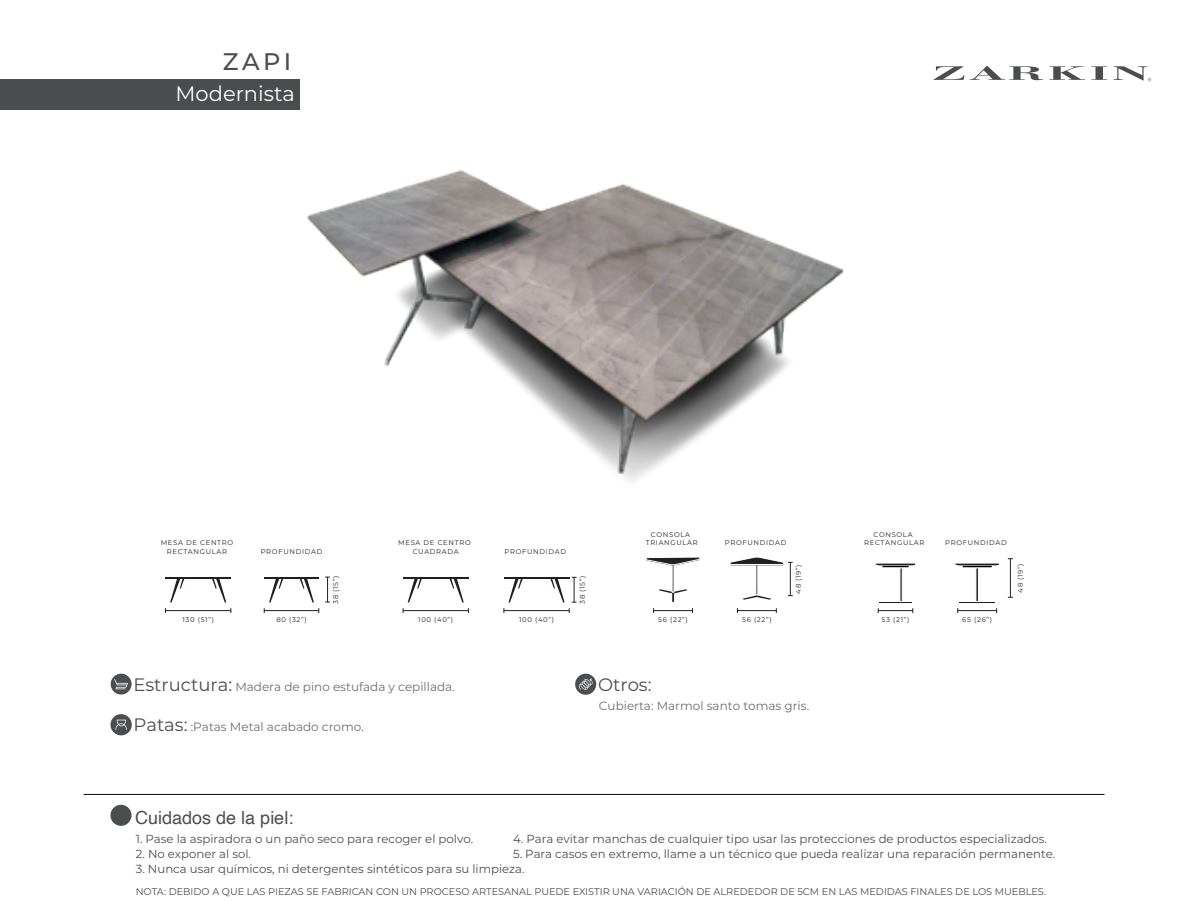
<style>
.page{position:relative;width:1188px;height:918px;background:#fff}
.page>*{position:absolute;margin:0;border:0;box-sizing:border-box;transform-origin:0 0}
.t1{font:500 24px "Montserrat";color:#4b4c4d}
.t2{font:21px "Montserrat";color:#fff}
.t3{font:18px "Helvetica";color:#4c4d4e}
.t4{font:18px "Montserrat";color:#4c4d4e}
.t5{font:12px "Montserrat";color:#6d6e71}
.t6{font:11.7px "Montserrat";color:#4c4d4e}
.t7{font:9.75px "Montserrat";color:#4b4c4d}
.t8{font:6.9px/8.2px "Montserrat";letter-spacing:.1em;color:#231f20;text-align:center}
.s1{font-size:18px;color:#4c4d4e}
</style>
<div class="page">
<div style="left:0;top:79px;width:300px;height:31px;background:#4b4c4d"></div>
<svg style="left:933px;top:66px;width:110px;height:14px"></svg>
<svg style="left:1049px;top:66px;width:36px;height:14px"></svg>
<svg style="left:1092px;top:66px;width:15px;height:14px"></svg>
<svg style="left:1113px;top:66px;width:38px;height:15px"></svg>
<hr style="left:83px;top:794px;width:1021px;height:1px;background:#090f0b">
<div style="left:110px;top:805px;width:22px;height:21px;background:#4c4d4e;border-radius:50%"></div>
<div style="left:575px;top:674px;width:21px;height:21px;background:#4c4d4e;border-radius:50%"></div>
<svg style="left:579px;top:679px;width:14px;height:11px"></svg>
<div style="left:111px;top:674px;width:21px;height:21px;background:#4c4d4e;border-radius:50%"></div>
<svg style="left:114px;top:679px;width:14px;height:10px"></svg>
<div style="left:110px;top:714px;width:22px;height:21px;background:#4c4d4e;border-radius:50%"></div>
<svg style="left:115px;top:720px;width:12px;height:10px"></svg>
<svg style="left:659px;top:589px;width:29px;height:13px"></svg>
<hr style="left:672px;top:562px;width:2px;height:30px;background:#231f20">
<svg style="left:646px;top:557px;width:54px;height:9px"></svg>
<svg style="left:742px;top:588px;width:29px;height:12px"></svg>
<div style="left:756px;top:561px;width:2px;height:34px;background:#231f20;border:1px solid #fff"></div>
<hr style="left:165px;top:577px;width:66px;height:1px;background:#231f20">
<svg style="left:170px;top:579px;width:14px;height:23px"></svg>
<svg style="left:212px;top:579px;width:14px;height:23px"></svg>
<div style="left:976px;top:568px;width:3px;height:34px;background:#231f20;border:1px solid #fff"></div>
<hr style="left:959px;top:602px;width:36px;height:1px;background:#231f20">
<svg style="left:955px;top:564px;width:44px;height:3px"></svg>
<div style="left:900px;top:568px;width:3px;height:34px;background:#231f20;border:1px solid #fff"></div>
<hr style="left:879px;top:602px;width:33px;height:1px;background:#231f20">
<svg style="left:875px;top:564px;width:40px;height:3px"></svg>
<hr style="left:958px;top:610px;width:39px;height:1px;background:#231f20">
<hr style="left:1010px;top:559px;width:1px;height:38px;background:#231f20">
<hr style="left:878px;top:610px;width:35px;height:1px;background:#231f20">
<hr style="left:166px;top:610px;width:65px;height:1px;background:#231f20">
<hr style="left:264px;top:577px;width:55px;height:1px;background:#231f20">
<svg style="left:269px;top:579px;width:14px;height:23px"></svg>
<svg style="left:300px;top:579px;width:14px;height:23px"></svg>
<hr style="left:403px;top:577px;width:66px;height:1px;background:#231f20">
<svg style="left:408px;top:579px;width:14px;height:23px"></svg>
<svg style="left:450px;top:579px;width:14px;height:23px"></svg>
<hr style="left:504px;top:577px;width:66px;height:1px;background:#231f20">
<svg style="left:508px;top:579px;width:15px;height:23px"></svg>
<hr style="left:264px;top:610px;width:55px;height:1px;background:#231f20">
<svg style="left:325px;top:577px;width:5px;height:26px"></svg>
<hr style="left:790px;top:562px;width:1px;height:34px;background:#231f20">
<svg style="left:730px;top:557px;width:63px;height:8px"></svg>
<hr style="left:403px;top:610px;width:65px;height:1px;background:#231f20">
<hr style="left:504px;top:610px;width:65px;height:1px;background:#231f20">
<svg style="left:550px;top:577px;width:27px;height:36px"></svg>
<hr style="left:654px;top:610px;width:38px;height:1px;background:#231f20">
<hr style="left:737px;top:610px;width:39px;height:1px;background:#231f20">
<img style="left:307px;top:170px;width:537px;height:312px">
<h1 class="t1" style="left:223px;top:44px;width:70px">ZAPI</h1>
<h2 class="t2" style="left:176px;top:79px;width:121px">Modernista</h2>
<p class="t8" style="left:161px;top:539px;width:74px">MESA DE CENTRO<br>RECTANGULAR</p>
<p class="t8" style="left:398px;top:539px;width:74px">MESA DE CENTRO<br>CUADRADA</p>
<p class="t8" style="left:261px;top:547px;width:63px">PROFUNDIDAD</p>
<p class="t8" style="left:504px;top:547px;width:63px">PROFUNDIDAD</p>
<p class="t8" style="left:646px;top:530px;width:54px">CONSOLA<br>TRIANGULAR</p>
<p class="t8" style="left:725px;top:538px;width:63px">PROFUNDIDAD</p>
<p class="t8" style="left:182px;top:616px;width:33px">130 (51”)</p>
<p class="t8" style="left:331px;top:604px;width:30px;rotate:-90deg">38 (15”)</p>
<p class="t8" style="left:578px;top:604px;width:30px;rotate:-90deg">38 (15”)</p>
<p class="t8" style="left:794px;top:594px;width:31px;rotate:-90deg">48 (19”)</p>
<p class="t8" style="left:276px;top:616px;width:32px">80 (32”)</p>
<p class="t8" style="left:418px;top:616px;width:36px">100 (40”)</p>
<p class="t8" style="left:519px;top:616px;width:36px">100 (40”)</p>
<p class="t8" style="left:658px;top:616px;width:31px">56 (22”)</p>
<p class="t8" style="left:742px;top:616px;width:31px">56 (22”)</p>
<p class="t5" style="left:133px;top:678px;width:323px"><span class="s1">Estructura:</span> Madera de pino estufada y cepillada.</p>
<h3 class="t4" style="left:598px;top:672px;width:55px">Otros:</h3>
<p class="t5" style="left:133px;top:719px;width:232px"><span class="s1">Patas:</span> :Patas Metal acabado cromo.</p>
<p class="t5" style="left:599px;top:698px;width:212px">Cubierta: Marmol santo tomas gris.</p>
<h3 class="t3" style="left:135px;top:804px;width:160px">Cuidados de la piel:</h3>
<p class="t8" style="left:864px;top:530px;width:62px">CONSOLA<br>RECTANGULAR</p>
<p class="t8" style="left:945px;top:538px;width:63px">PROFUNDIDAD</p>
<p class="t8" style="left:882px;top:616px;width:29px">53 (21”)</p>
<p class="t8" style="left:962px;top:616px;width:31px">65 (26”)</p>
<p class="t8" style="left:1016px;top:593px;width:31px;rotate:-90deg">48 (19”)</p>
<p class="t6" style="left:136px;top:831px;width:339px">1. Pase la aspiradora o un paño seco para recoger el polvo.</p>
<p class="t6" style="left:136px;top:846px;width:117px">2. No exponer al sol.</p>
<p class="t6" style="left:136px;top:861px;width:390px">3. Nunca usar químicos, ni detergentes sintéticos para su limpieza.</p>
<p class="t6" style="left:513px;top:831px;width:535px">4. Para evitar manchas de cualquier tipo usar las protecciones de productos especializados.</p>
<p class="t6" style="left:513px;top:846px;width:544px">5. Para casos en extremo, llame a un técnico que pueda realizar una reparación permanente.</p>
<p class="t7" style="left:136px;top:885px;width:912px">NOTA: DEBIDO A QUE LAS PIEZAS SE FABRICAN CON UN PROCESO ARTESANAL PUEDE EXISTIR UNA VARIACIÓN DE ALREDEDOR DE 5CM EN LAS MEDIDAS FINALES DE LOS MUEBLES.</p>
</div>
